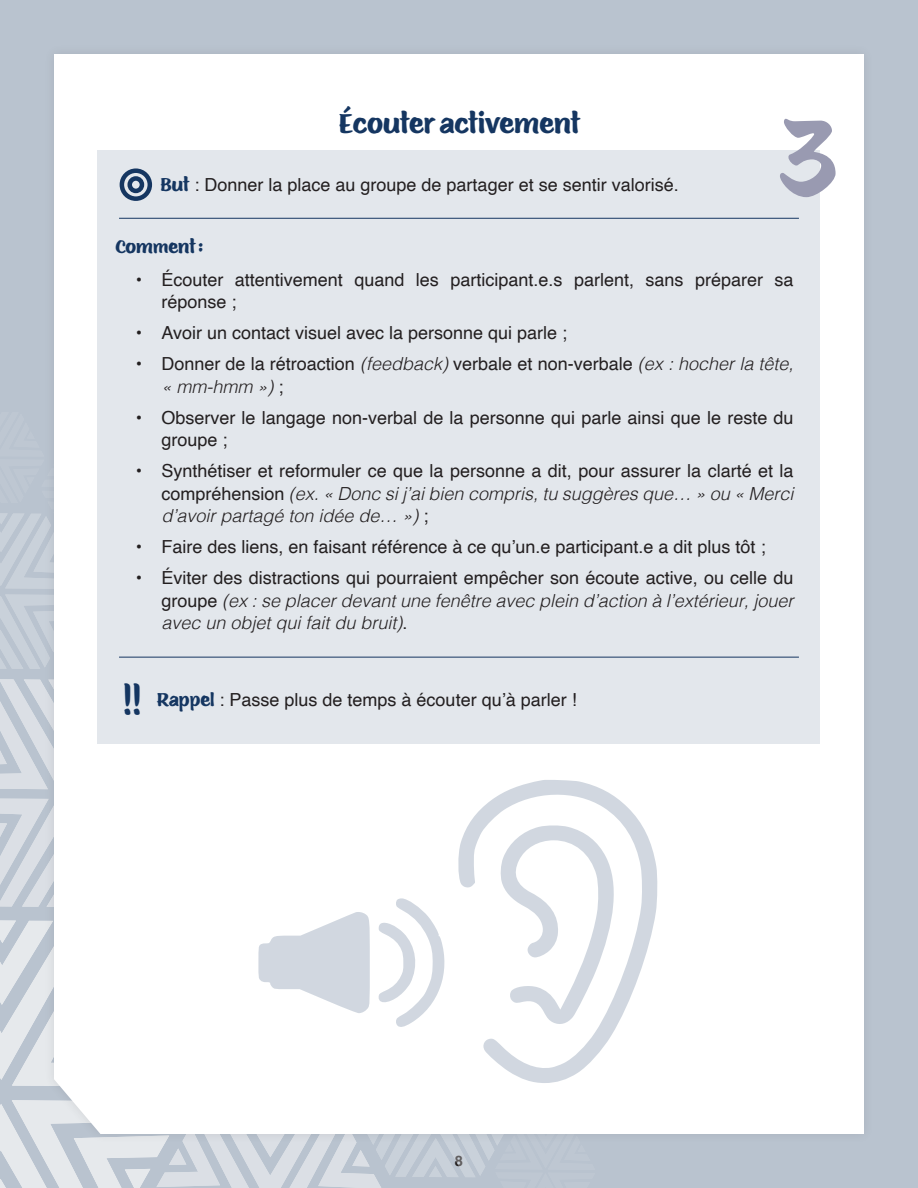
<style>
.page{position:relative;width:918px;height:1188px;background:#fff}
.page>*{position:absolute;margin:0;border:0;box-sizing:border-box;transform-origin:0 0}
.t1{font:108px "Eds Market";color:#999ab1}
.t2{font:39px "Eds Market";color:#153661}
.t3{font:27px "Eds Market";color:#153661}
.P4{font:18px/22.5px "Helvetica";color:#231f20}
.t4{font:italic 300 18px/22.5px "Helvetica";color:#231f20;text-align:justify}
.P4-2{font:18px "Eds Market";color:#153661}
.t5{font:700 14.7px "Helvetica";color:#231f20}
.s1{font-family:"Eds Market";color:#153661}
.s2{font-weight:300;font-style:italic}
.s3{font-weight:400;font-style:normal}
</style>
<div class="page">
<div style="left:0;top:0;width:918px;height:1187px;background:#b9c3cf"></div>
<svg style="left:0;top:679px;width:43px;height:110px"></svg>
<svg style="left:0;top:595px;width:43px;height:74px"></svg>
<svg style="left:0;top:513px;width:43px;height:76px"></svg>
<div style="left:54px;top:54px;width:810px;height:1080px;background:#fff"></div>
<div style="left:98px;top:151px;width:722px;height:593px;background:#e3e7ec"></div>
<div style="left:120px;top:168px;width:32px;height:33px;border:4px solid #153661;border-radius:50%"></div>
<div style="left:127px;top:176px;width:17px;height:17px;border:4px solid #153661;border-radius:50%"></div>
<hr style="left:119px;top:218px;width:680px;height:1px;background:#153661">
<hr style="left:119px;top:657px;width:680px;height:1px;background:#153661">
<svg style="left:450px;top:774px;width:213px;height:315px;background:#f2f4f6"></svg>
<svg style="left:0;top:798px;width:624px;height:390px;background:#eff1f4"></svg>
<h1 class="t3" style="left:339px;top:103px;width:243px">Écouter activement</h1>
<p class="P4" style="left:161px;top:174px;width:520px"><span class="s1">But</span> : Donner la place au groupe de partager et se sentir valorisé.</p>
<h1 class="t1" style="left:780px;top:78px;width:59px">3</h1>
<p class="P4-2" style="left:115px;top:233px;width:89px">Comment :</p>
<p class="P4" style="left:161px;top:269px;width:634px;text-indent:-26px">• Écouter attentivement quand les participant.e.s parlent, sans préparer sa réponse ;</p>
<p class="P4" style="left:136px;top:322px;width:433px">• Avoir un contact visuel avec la personne qui parle ;</p>
<p class="P4" style="left:161px;top:353px;width:634px;text-indent:-26px">• Donner de la rétroaction <span class="s2">(feedback)</span> verbale et non-verbale <span class="s2">(ex : hocher la tête, « mm-hmm »)</span> ;</p>
<p class="P4" style="left:161px;top:407px;width:634px;text-indent:-26px">• Observer le langage non-verbal de la personne qui parle ainsi que le reste du groupe ;</p>
<p class="P4" style="left:161px;top:460px;width:634px;text-align:justify;text-indent:-26px">• Synthétiser et reformuler ce que la personne a dit, pour assurer la clarté et la compréhension <span class="s2">(ex. « Donc si j’ai bien compris, tu suggères que… » ou « Merci d’avoir partagé ton idée de… »)</span> ;</p>
<p class="P4" style="left:136px;top:536px;width:631px">• Faire des liens, en faisant référence à ce qu’un.e participant.e a dit plus tôt ;</p>
<p class="t4" style="left:161px;top:565px;width:634px;text-indent:-26px"><span class="s3">• Éviter des distractions qui pourraient empêcher son écoute active, ou celle du groupe</span> (ex : se placer devant une fenêtre avec plein d’action à l’extérieur, jouer avec un objet qui fait du bruit)<span class="s3">.</span></p>
<h1 class="t2" style="left:123px;top:672px;width:20px">!!</h1>
<p class="P4" style="left:157px;top:689px;width:421px"><span class="s1">Rappel</span> : Passe plus de temps à écouter qu’à parler !</p>
<p class="t5" style="left:455px;top:1152px;width:10px">8</p>
</div>
